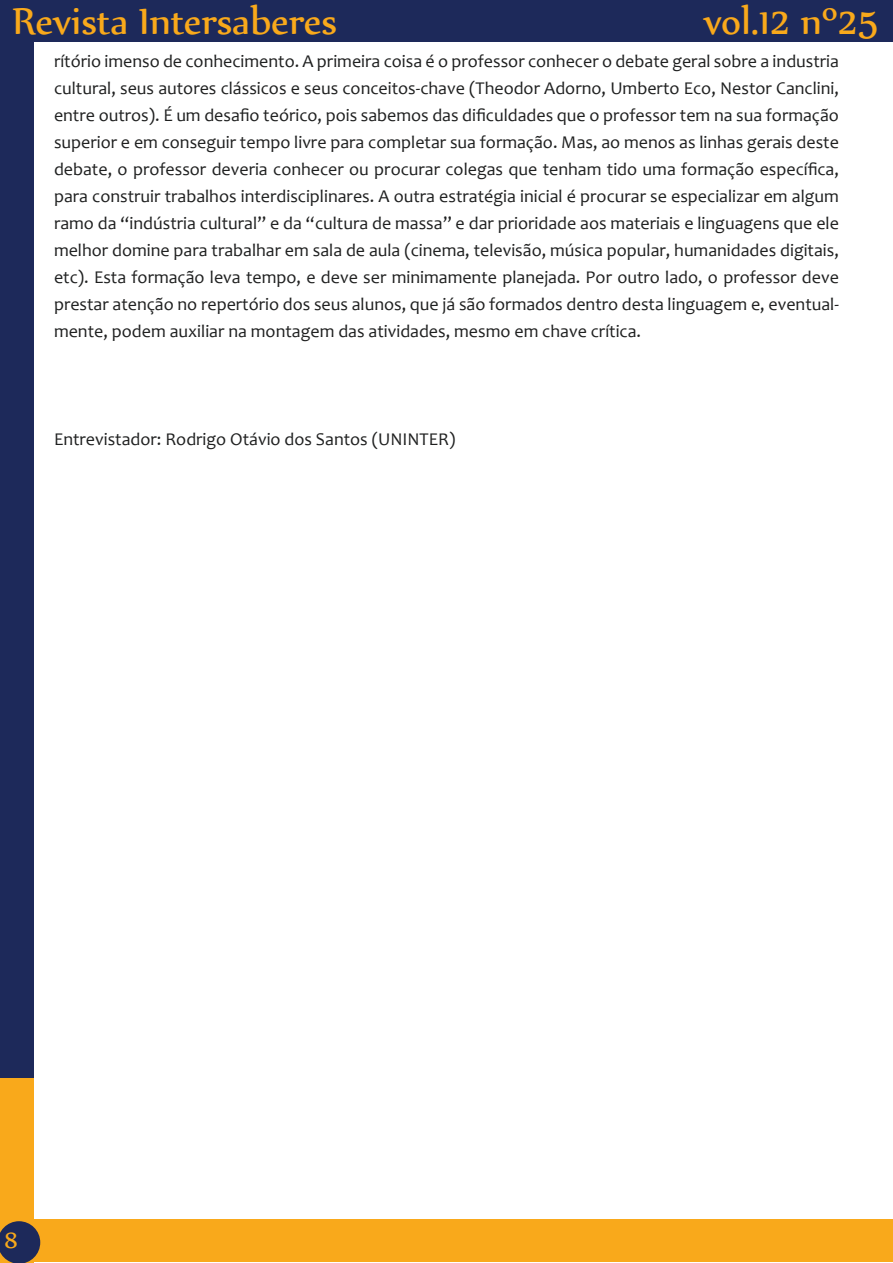
<style>
.page{position:relative;width:893px;height:1263px;background:#fff}
.page>*{position:absolute;margin:0;border:0;box-sizing:border-box;transform-origin:0 0}
.t1{font:45px "Nyala";color:#f9a91b}
.t2{font:27px "Nyala";color:#f9a91b}
.t3{font:18px/27px "Candara";color:#1f2020;text-align:justify}
</style>
<div class="page">
<div style="left:0;top:0;width:33px;height:1081px;background:#1d295a"></div>
<div style="left:0;top:0;width:893px;height:41px;background:#1d295a"></div>
<div style="left:0;top:1078px;width:33px;height:185px;background:#f9a91b"></div>
<div style="left:21px;top:1219px;width:872px;height:43px;background:#f9a91b"></div>
<svg style="left:0;top:1221px;width:40px;height:42px"></svg>
<h1 class="t1" style="left:13px;top:-6px;width:326px">Revista Intersaberes</h1>
<h1 class="t1" style="left:704px;top:-6px;width:176px">vol.12 nº25</h1>
<p class="t3" style="left:54px;top:48px;width:786px">rítório imenso de conhecimento. A primeira coisa é o professor conhecer o debate geral sobre a industria cultural, seus autores clássicos e seus conceitos-chave (Theodor Adorno, Umberto Eco, Nestor Canclini, entre outros). É um desafio teórico, pois sabemos das dificuldades que o professor tem na sua formação superior e em conseguir tempo livre para completar sua formação. Mas, ao menos as linhas gerais deste debate, o professor deveria conhecer ou procurar colegas que tenham tido uma formação específica, para construir trabalhos interdisciplinares. A outra estratégia inicial é procurar se especializar em algum ramo da “indústria cultural” e da “cultura de massa” e dar prioridade aos materiais e linguagens que ele melhor domine para trabalhar em sala de aula (cinema, televisão, música popular, humanidades digitais, etc). Esta formação leva tempo, e deve ser minimamente planejada. Por outro lado, o professor deve prestar atenção no repertório dos seus alunos, que já são formados dentro desta linguagem e, eventual&shy;mente, podem auxiliar na montagem das atividades, mesmo em chave crítica.</p>
<p class="t3" style="left:54px;top:426px;width:403px">Entrevistador: Rodrigo Otávio dos Santos (UNINTER)</p>
<h2 class="t2" style="left:4px;top:1224px;width:15px">8</h2>
</div>
